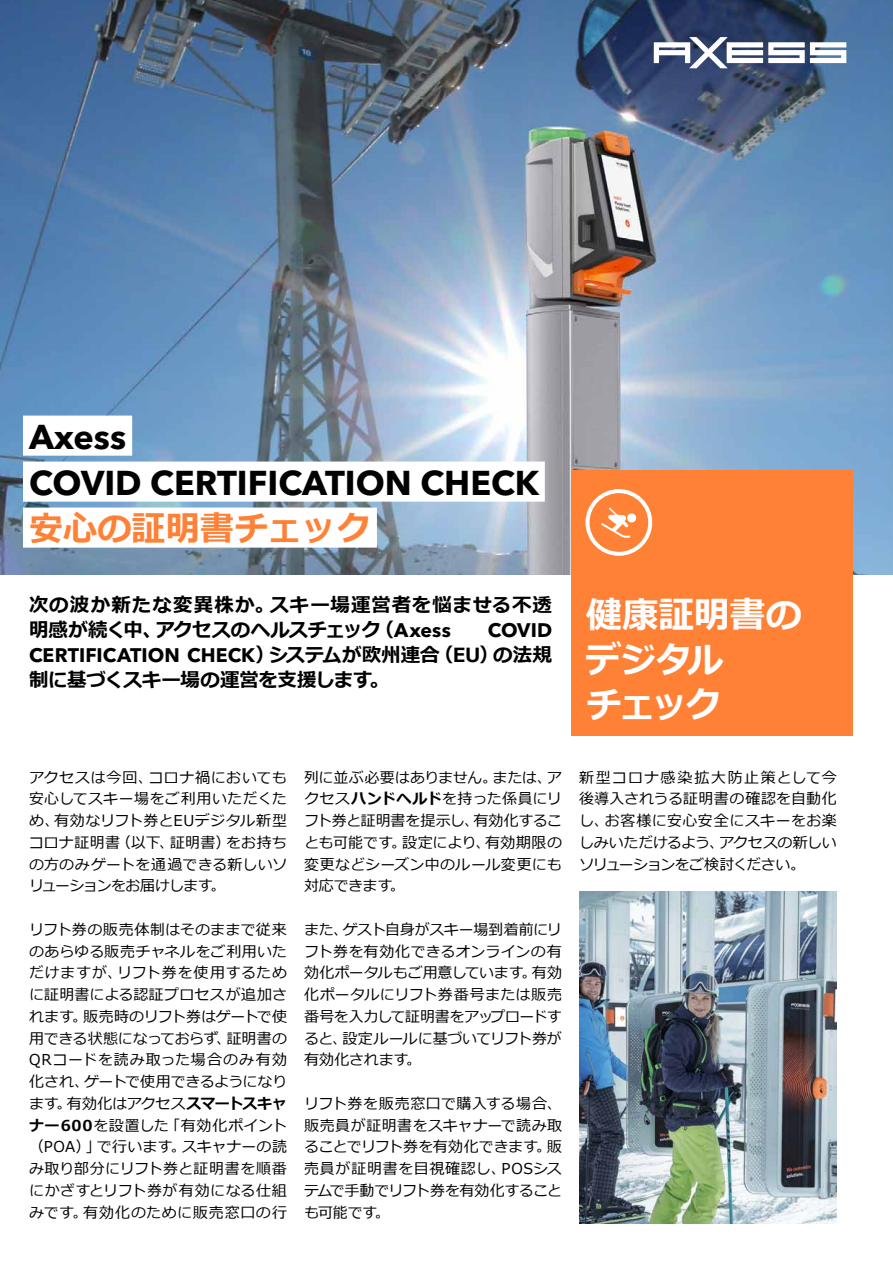
<style>
.page{position:relative;width:893px;height:1263px;background:#fff}
.page>*{position:absolute;margin:0;border:0;box-sizing:border-box;transform-origin:0 0}
.t1{font:700 36px/45px "Meiryo";letter-spacing:-.015em;color:#fff}
.t2{font:700 34.2px/46px "Avenir Next Cyr";color:#000}
.t3{font:700 34.2px "Meiryo";color:#ff8136}
.t4{font:700 19.5px/24.8px "Meiryo";letter-spacing:.03em;color:#000}
.t5{font:700 19.5px/24.8px "Avenir Next Cyr";letter-spacing:.005em;color:#000;text-align:right}
.t6{font:700 19.5px "Meiryo";letter-spacing:-.02em;color:#000}
.t7{font:15px/21.8px "Meiryo";color:#000;text-align:justify}
.s1{font-family:"Avenir Next Cyr"}
.s2{font-family:"Meiryo"}
.s3{font-weight:700}
</style>
<div class="page">
<img style="left:0;top:0;width:893px;height:574px">
<svg style="left:654px;top:37px;width:192px;height:31px"></svg>
<div style="left:23px;top:416px;width:109px;height:40px;background:#fff"></div>
<div style="left:23px;top:462px;width:522px;height:40px;background:#fff"></div>
<div style="left:23px;top:507px;width:354px;height:41px;background:#fff"></div>
<div style="left:571px;top:470px;width:281px;height:266px;background:#ff8136"></div>
<svg style="left:585px;top:489px;width:67px;height:67px"></svg>
<img style="left:579px;top:891px;width:258px;height:332px">
<h2 class="t2" style="left:29px;top:414px;width:512px">Axess<br>COVID CERTIFICATION CHECK</h2>
<h2 class="t3" style="left:29px;top:505px;width:343px">安心の証明書チェック</h2>
<h3 class="t4" style="left:29px;top:594px;width:525px">次の波か新たな変異株か。スキー場運営者を悩ませる不透明感が続く中、アクセスのヘルスチェック（<span class="s1">Axess</span></h3>
<h3 class="t5" style="left:29px;top:618px;width:525px">COVID<br>CERTIFICATION CHECK<span class="s2">）システムが欧州連合（EU）の法規</span></h3>
<h3 class="t6" style="left:29px;top:666px;width:362px">制に基づくスキー場の運営を支援します。</h3>
<h1 class="t1" style="left:586px;top:594px;width:217px">健康証明書のデジタル<br>チェック</h1>
<p class="t7" style="left:29px;top:767px;width:259px">アクセスは今回、コロナ禍においても安心してスキー場をご利用いただくため、有効なリフト券とEUデジタル新型コロナ証明書（以下、証明書）をお持ちの方のみゲートを通過できる新しいソリューションをお届けします。</p>
<p class="t7" style="left:29px;top:919px;width:259px">リフト券の販売体制はそのままで従来のあらゆる販売チャネルをご利用いただけますが、リフト券を使用するために証明書による認証プロセスが追加されます。販売時のリフト券はゲートで使用できる状態になっておらず、証明書のQRコードを読み取った場合のみ有効化され、ゲートで使用できるようになります。有効化はアクセス<span class="s3">スマートスキャナー600</span>を設置した「有効化ポイント（POA）」で行います。スキャナーの読み取り部分にリフト券と証明書を順番にかざすとリフト券が有効になる仕組みです。有効化のために販売窓口の行</p>
<p class="t7" style="left:304px;top:767px;width:259px">列に並ぶ必要はありません。または、アクセス<span class="s3">ハンドヘルド</span>を持った係員にリフト券と証明書を提示し、有効化することも可能です。設定により、有効期限の変更などシーズン中のルール変更にも対応できます。</p>
<p class="t7" style="left:304px;top:919px;width:259px">また、ゲスト自身がスキー場到着前にリフト券を有効化できるオンラインの有効化ポータルもご用意しています。有効化ポータルにリフト券番号または販売番号を入力して証明書をアップロードすると、設定ルールに基づいてリフト券が有効化されます。</p>
<p class="t7" style="left:304px;top:1093px;width:259px">リフト券を販売窓口で購入する場合、販売員が証明書をスキャナーで読み取ることでリフト券を有効化できます。販売員が証明書を目視確認し、POSシステムで手動でリフト券を有効化することも可能です。</p>
<p class="t7" style="left:579px;top:767px;width:259px">新型コロナ感染拡大防止策として今後導入されうる証明書の確認を自動化し、お客様に安心安全にスキーをお楽しみいただけるよう、アクセスの新しいソリューションをご検討ください。</p>
</div>
